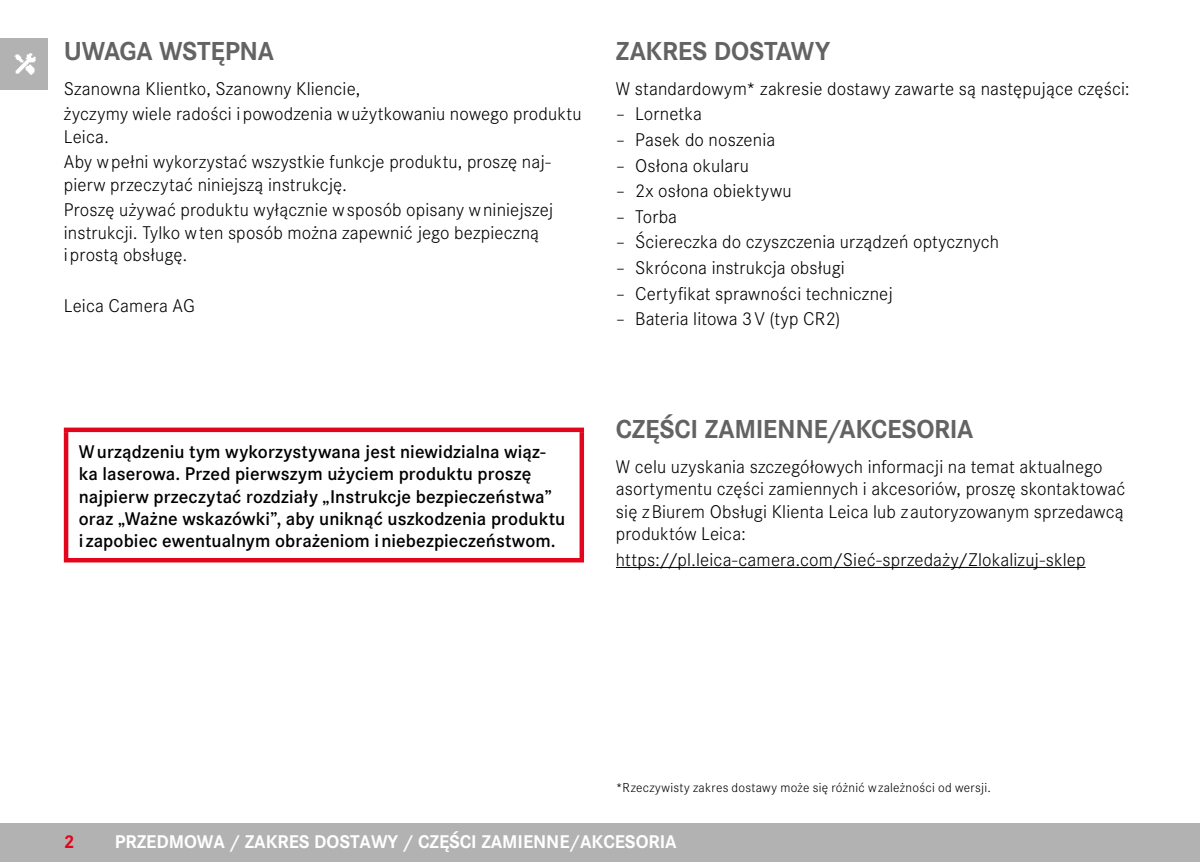
<style>
.page{position:relative;width:1200px;height:862px;background:#fff}
.page>*{position:absolute;margin:0;border:0;box-sizing:border-box;transform-origin:0 0}
.Heading____Chapter{font:700 27px "Corporate S";letter-spacing:-.01em;color:#646363}
.Text____Body_Text{font:300 19.12px/22.3px "Corporate S";letter-spacing:.01em;color:#000}
.Text____Body_Text-2{font:600 19.12px/22.3px "Corporate S";letter-spacing:.005em;color:#000}
.Text____Body_Text-3{font:700 19.12px "Corporate S";letter-spacing:-.005em;color:#fff}
.t1{font:600 19.12px "Corporate S";letter-spacing:.005em;color:#fff}
.t2{font:700 19.12px "Corporate S";color:#e3051b}
.Text____Footnote{font:300 13.5px "Corporate S";letter-spacing:.02em;color:#000}
</style>
<div class="page">
<div style="left:0;top:38px;width:48px;height:51px;background:#b3b2b2"></div>
<img style="left:14px;top:53px;width:22px;height:21px">
<div style="left:0;top:823px;width:1199px;height:38px;background:#b3b2b2"></div>
<div style="left:64px;top:427px;width:520px;height:5px;background:#e3051b"></div>
<hr style="left:64px;top:432px;width:4px;height:125px;background:#e3051b">
<div style="left:579px;top:432px;width:5px;height:125px;background:#e3051b"></div>
<div style="left:64px;top:557px;width:520px;height:5px;background:#e3051b"></div>
<hr style="left:615px;top:566px;width:470px;height:1px;background:#000">
<p class="Heading____Chapter" style="left:64px;top:29px;width:212px">UWAGA WSTĘPNA</p>
<p class="Text____Body_Text" style="left:64px;top:76px;width:298px">Szanowna Klientko, Szanowny Kliencie,</p>
<p class="Text____Body_Text" style="left:64px;top:102px;width:519px">życzymy wiele radości ipowodzenia wużytkowaniu nowego produktu<br>Leica.</p>
<p class="Text____Body_Text" style="left:64px;top:150px;width:488px">Aby wpełni wykorzystać wszystkie funkcje produktu, proszę naj&shy;pierw przeczytać niniejszą instrukcję.</p>
<p class="Text____Body_Text" style="left:64px;top:198px;width:491px">Proszę używać produktu wyłącznie wsposób opisany wniniejszej instrukcji. Tylko wten sposób można zapewnić jego bezpieczną iprostą obsługę.</p>
<p class="Text____Body_Text" style="left:64px;top:293px;width:132px">Leica Camera AG</p>
<p class="Text____Body_Text-2" style="left:79px;top:439px;width:488px">Wurządzeniu tym wykorzystywana jest niewidzialna wiąz&shy;ka laserowa. Przed pierwszym użyciem produktu proszę najpierw przeczytać rozdziały „Instrukcje bezpieczeństwa” oraz „Ważne wskazówki”, aby uniknąć uszkodzenia produktu i zapobiec ewentualnym obrażeniom iniebezpieczeństwom.</p>
<p class="Heading____Chapter" style="left:615px;top:29px;width:216px">ZAKRES DOSTAWY</p>
<p class="Text____Body_Text" style="left:615px;top:76px;width:515px">W standardowym* zakresie dostawy zawarte są następujące części:</p>
<p class="Text____Body_Text" style="left:615px;top:102px;width:87px">– Lornetka</p>
<p class="Text____Body_Text" style="left:615px;top:127px;width:161px">– Pasek do noszenia</p>
<p class="Text____Body_Text" style="left:615px;top:153px;width:135px">– Osłona okularu</p>
<p class="Text____Body_Text" style="left:615px;top:178px;width:177px">– 2x osłona obiektywu</p>
<p class="Text____Body_Text" style="left:615px;top:204px;width:63px">– Torba</p>
<p class="Text____Body_Text" style="left:615px;top:230px;width:384px">– Ściereczka do czyszczenia urządzeń optycznych</p>
<p class="Text____Body_Text" style="left:615px;top:255px;width:230px">– Skrócona instrukcja obsługi</p>
<p class="Text____Body_Text" style="left:615px;top:281px;width:278px">– Certyfikat sprawności technicznej</p>
<p class="Text____Body_Text" style="left:615px;top:306px;width:226px">– Bateria litowa 3V (typ CR2)</p>
<p class="Heading____Chapter" style="left:615px;top:407px;width:359px">CZĘŚCI ZAMIENNE/AKCESORIA</p>
<p class="Text____Body_Text" style="left:615px;top:454px;width:511px">W celu uzyskania szczegółowych informacji na temat aktualnego asortymentu części zamiennych i akcesoriów, proszę skontaktować się zBiurem Obsługi Klienta Leica lub zautoryzowanym sprzedawcą produktów Leica:</p>
<p class="Text____Body_Text" style="left:615px;top:546px;width:471px">https://pl.leica-camera.com/Sieć-sprzedaży/Zlokalizuj-sklep</p>
<p class="Text____Footnote" style="left:615px;top:777px;width:376px">*Rzeczywisty zakres dostawy może się różnić wzależności od wersji.</p>
<p class="Text____Body_Text-3" style="left:115px;top:826px;width:563px">PRZEDMOWA / ZAKRES DOSTAWY / CZĘŚCI ZAMIENNE/AKCESORIA</p>
<p class="t2" style="left:64px;top:826px;width:12px">2</p>
<p class="t1" style="left:115px;top:827px;width:149px">UWAGA WSTĘPNA</p>
</div>
